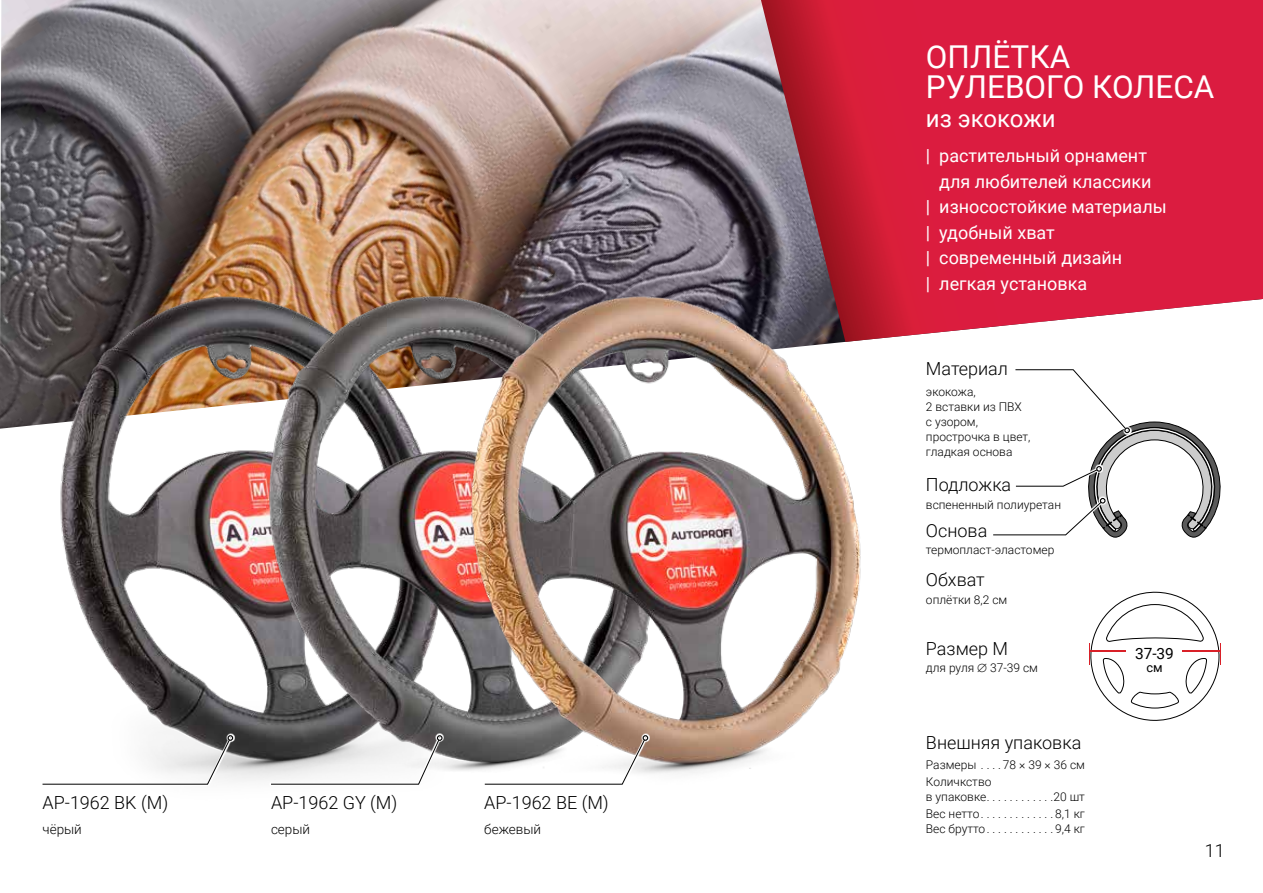
<style>
.page{position:relative;width:1263px;height:893px;background:#fff}
.page>*{position:absolute;margin:0;border:0;box-sizing:border-box;transform-origin:0 0}
.t1{font:31.5px/30px "Roboto";color:#fff}
.t2{font:24px "Roboto";color:#fff}
.t3{font:18px "Roboto";color:#fff}
.t4{font:300 18px "Roboto";color:#000}
.t5{font:15.45px "Roboto";color:#000}
.t6{font:300 13.5px "Roboto";color:#000}
.t7{font:12.9px "Roboto";color:#000}
.t8{font:300 12px/15px "Roboto";color:#000}
</style>
<div class="page">
<img style="left:0;top:0;width:761px;height:246px">
<svg style="left:761px;top:0;width:502px;height:334px;background:#d42948"></svg>
<img style="left:0;top:243px;width:520px;height:491px">
<img style="left:164px;top:251px;width:189px;height:530px">
<img style="left:353px;top:246px;width:571px;height:528px">
<svg style="left:164px;top:734px;width:71px;height:47px"></svg>
<svg style="left:42px;top:735px;width:191px;height:50px"></svg>
<svg style="left:270px;top:734px;width:174px;height:40px"></svg>
<svg style="left:270px;top:735px;width:173px;height:50px"></svg>
<svg style="left:483px;top:734px;width:166px;height:40px"></svg>
<svg style="left:484px;top:735px;width:164px;height:50px"></svg>
<svg style="left:1089px;top:591px;width:132px;height:130px"></svg>
<svg style="left:993px;top:369px;width:228px;height:168px"></svg>
<h3 class="t4" style="left:43px;top:790px;width:127px">AP-1962 BK (М)</h3>
<h3 class="t4" style="left:484px;top:790px;width:126px">AP-1962 BE (М)</h3>
<h3 class="t4" style="left:271px;top:790px;width:128px">AP-1962 GY (М)</h3>
<p class="t6" style="left:43px;top:819px;width:41px">чёрый</p>
<p class="t6" style="left:271px;top:819px;width:41px">серый</p>
<p class="t6" style="left:484px;top:819px;width:58px">бежевый</p>
<h1 class="t1" style="left:926px;top:41px;width:290px">ОПЛЁТКА<br>РУЛЕВОГО КОЛЕСА</h1>
<h2 class="t2" style="left:926px;top:101px;width:131px">из экокожи</h2>
<h3 class="t3" style="left:926px;top:143px;width:222px">| растительный орнамент</h3>
<h3 class="t3" style="left:939px;top:169px;width:214px">для любителей классики</h3>
<h3 class="t3" style="left:926px;top:194px;width:242px">| износостойкие материалы</h3>
<h3 class="t3" style="left:926px;top:220px;width:130px">| удобный хват</h3>
<h3 class="t3" style="left:926px;top:245px;width:198px">| современный дизайн</h3>
<h3 class="t3" style="left:926px;top:271px;width:163px">| легкая установка</h3>
<h3 class="t4" style="left:926px;top:356px;width:84px">Материал</h3>
<p class="t8" style="left:926px;top:384px;width:106px">экокожа,<br>2 вставки из ПВХ с узором, прострочка в цвет, гладкая основа</p>
<h3 class="t4" style="left:926px;top:472px;width:87px">Подложка</h3>
<p class="t8" style="left:926px;top:496px;width:137px">вспененный полиуретан</p>
<h3 class="t4" style="left:926px;top:518px;width:63px">Основа</h3>
<p class="t8" style="left:926px;top:542px;width:130px">термопласт-эластомер</p>
<h3 class="t4" style="left:926px;top:567px;width:60px">Обхват</h3>
<p class="t8" style="left:926px;top:592px;width:83px">оплётки 8,2 см</p>
<h3 class="t4" style="left:926px;top:636px;width:84px">Размер М</h3>
<p class="t8" style="left:926px;top:660px;width:113px">для руля ∅ 37-39 см</p>
<h3 class="t4" style="left:926px;top:730px;width:157px">Внешняя упаковка</h3>
<p class="t8" style="left:926px;top:756px;width:160px;line-height:17.1px">Размеры . . . 78 × 39 × 36 см<br>Количкство</p>
<p class="t8" style="left:926px;top:788px;width:160px;line-height:17.1px">в упаковке . . . . . . . . . . . 20 шт<br>Вес нетто . . . . . . . . . . . . 8,1 кг</p>
<p class="t8" style="left:926px;top:821px;width:160px">Вес брутто . . . . . . . . . . . 9,4 кг</p>
<p class="t5" style="left:1135px;top:642px;width:40px">37-39</p>
<p class="t7" style="left:1146px;top:658px;width:18px">см</p>
<h3 class="t4" style="left:1205px;top:838px;width:21px">11</h3>
</div>
